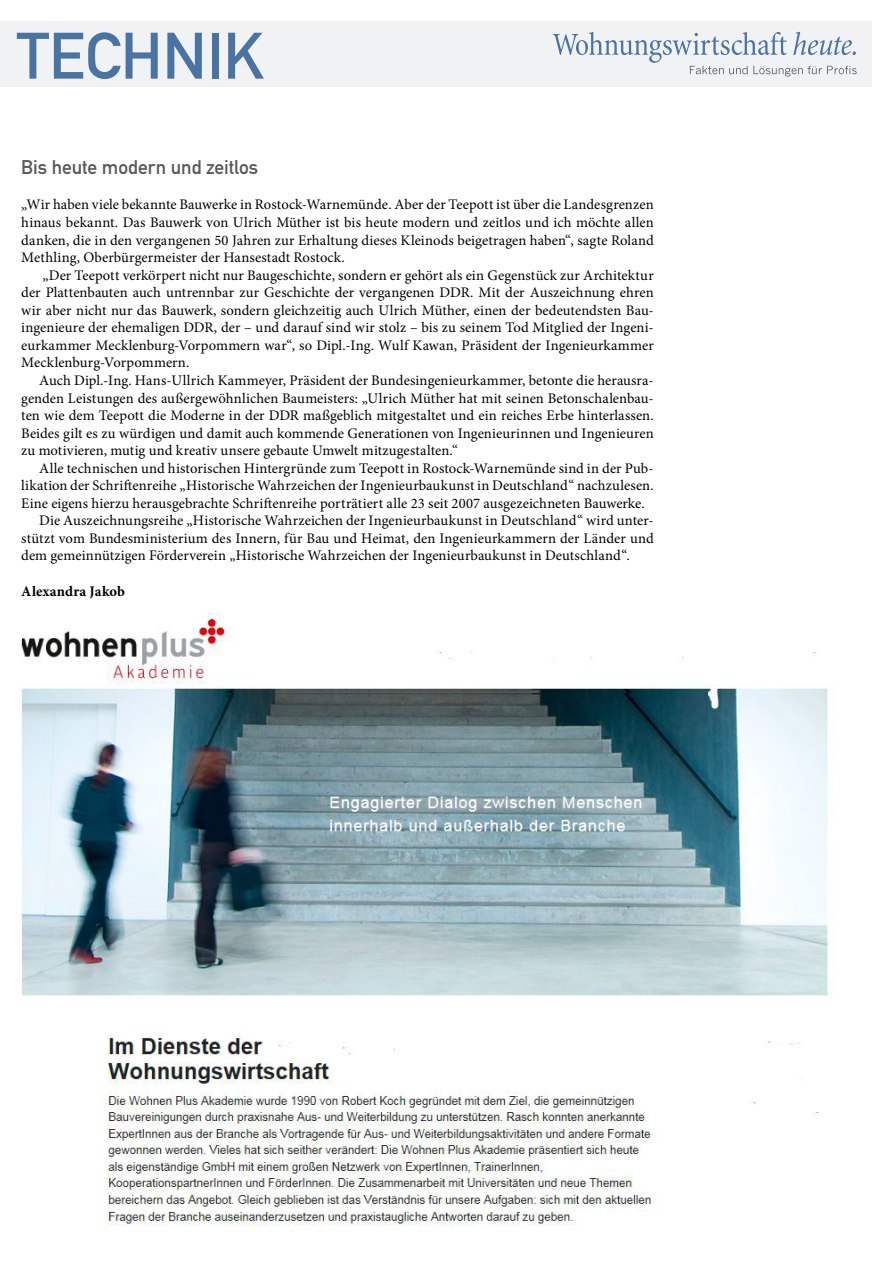
<style>
.page{position:relative;width:893px;height:1263px;background:#fff}
.page>*{position:absolute;margin:0;border:0;box-sizing:border-box;transform-origin:0 0}
.t1{font:64.5px "DIN Mittelschrift";color:#4973a3}
.Überschrift_Grau{font:19.5px "DIN Mittelschrift";letter-spacing:-.005em;color:#595959}
.Fliesstext{font:14.7px/17.5px "Minion Pro";letter-spacing:.005em;color:#000;text-align:justify}
.Fließtext_erste_Zeil{font:14.7px/17.5px "Minion Pro";letter-spacing:.005em;color:#000;text-align:justify}
.AUTOR{font:700 14.7px "Minion Pro";letter-spacing:.01em;color:#000}
</style>
<div class="page">
<div style="left:0;top:21px;width:872px;height:66px;background:#f1f2f3"></div>
<svg style="left:553px;top:32px;width:304px;height:45px"></svg>
<img style="left:21px;top:613px;width:807px;height:613px">
<h1 class="t1" style="left:17px;top:18px;width:249px">TECHNIK</h1>
<p class="Überschrift_Grau" style="left:21px;top:156px;width:239px">Bis heute modern und zeitlos</p>
<p class="Fließtext_erste_Zeil" style="left:21px;top:196px;width:634px">„Wir haben viele bekannte Bauwerke in Rostock-Warnemünde. Aber der Teepott ist über die Landesgrenzen hinaus bekannt. Das Bauwerk von Ulrich Müther ist bis heute modern und zeitlos und ich möchte allen danken, die in den vergangenen 50 Jahren zur Erhaltung dieses Kleinods beigetragen haben“, sagte Roland Methling, Oberbürgermeister der Hansestadt Rostock.</p>
<p class="Fliesstext" style="left:21px;top:266px;width:634px;text-indent:21px">„Der Teepott verkörpert nicht nur Baugeschichte, sondern er gehört als ein Gegenstück zur Architektur der Plattenbauten auch untrennbar zur Geschichte der vergangenen DDR. Mit der Auszeichnung ehren wir aber nicht nur das Bauwerk, sondern gleichzeitig auch Ulrich Müther, einen der bedeutendsten Bau&shy;ingenieure der ehemaligen DDR, der – und darauf sind wir stolz – bis zu seinem Tod Mitglied der Ingeni&shy;eurkammer Mecklenburg-Vorpommern war“, so Dipl.-Ing. Wulf Kawan, Präsident der Ingenieurkammer Mecklenburg-Vorpommern.</p>
<p class="Fliesstext" style="left:21px;top:372px;width:634px;text-indent:18px">Auch Dipl.-Ing. Hans-Ullrich Kammeyer, Präsident der Bundesingenieurkammer, betonte die herausra&shy;genden Leistungen des außergewöhnlichen Baumeisters: „Ulrich Müther hat mit seinen Betonschalenbau&shy;ten wie dem Teepott die Moderne in der DDR maßgeblich mitgestaltet und ein reiches Erbe hinterlassen.<br>Beides gilt es zu würdigen und damit auch kommende Generationen von Ingenieurinnen und Ingenieuren zu motivieren, mutig und kreativ unsere gebaute Umwelt mitzugestalten.“</p>
<p class="Fliesstext" style="left:21px;top:459px;width:634px;text-indent:18px">Alle technischen und historischen Hintergründe zum Teepott in Rostock-Warnemünde sind in der Pub&shy;likation der Schriftenreihe „Historische Wahrzeichen der Ingenieurbaukunst in Deutschland“ nachzulesen.<br>Eine eigens hierzu herausgebrachte Schriftenreihe porträtiert alle 23 seit 2007 ausgezeichneten Bauwerke.</p>
<p class="Fliesstext" style="left:21px;top:512px;width:634px;text-indent:18px">Die Auszeichnungsreihe „Historische Wahrzeichen der Ingenieurbaukunst in Deutschland“ wird unter&shy;stützt vom Bundesministerium des Innern, für Bau und Heimat, den Ingenieurkammern der Länder und dem gemeinnützigen Förderverein „Historische Wahrzeichen der Ingenieurbaukunst in Deutschland“.</p>
<p class="AUTOR" style="left:21px;top:580px;width:105px">Alexandra Jakob</p>
</div>
